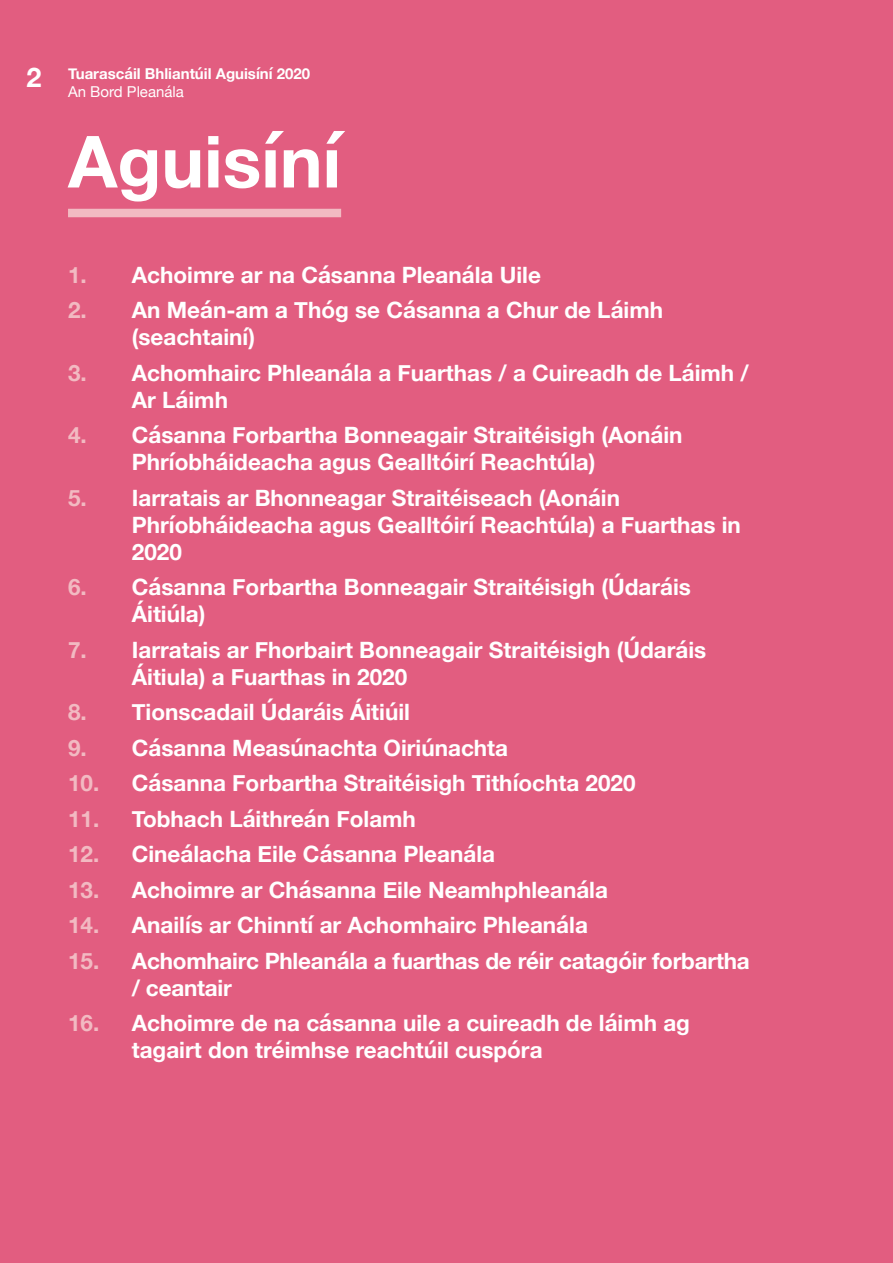
<style>
.page{position:relative;width:893px;height:1263px;background:#e25d80}
.page>*{position:absolute;margin:0;border:0;box-sizing:border-box;transform-origin:0 0}
.Section_Heading_-_Ap{font:700 72px "Helvetica Neue";color:#fff}
.t1{font:700 27px "Helvetica Neue";color:#fff}
.Section_Bullets{font:700 22.5px/27px "Helvetica Neue";color:#fff}
.t2{font:700 15px "Helvetica Neue";color:#fff}
.t3{font:15px "Helvetica Neue";color:#fff}
.s1{color:#f2bac2}
</style>
<div class="page">
<div style="left:68px;top:209px;width:273px;height:8px;background:#f2bac2"></div>
<p class="t1" style="left:27px;top:57px;width:17px">2</p>
<p class="t2" style="left:68px;top:62px;width:244px">Tuarascáil Bhliantúil Aguisíní 2020</p>
<p class="t3" style="left:68px;top:81px;width:117px">An Bord Pleanála</p>
<p class="Section_Heading_-_Ap" style="left:68px;top:105px;width:275px">Aguisíní</p>
<p class="Section_Bullets" style="left:68px;top:262px;width:474px"><span class="s1">1.</span> Achoimre ar na Cásanna Pleanála Uile</p>
<p class="Section_Bullets" style="left:132px;top:297px;width:533px;text-indent:-64px"><span class="s1">2.</span> An Meán-am a Thóg se Cásanna a Chur de Láimh (seachtainí)</p>
<p class="Section_Bullets" style="left:132px;top:360px;width:619px;text-indent:-64px"><span class="s1">3.</span> Achomhairc Phleanála a Fuarthas / a Cuireadh de Láimh /<br>Ar Láimh</p>
<p class="Section_Bullets" style="left:132px;top:422px;width:552px;text-indent:-64px"><span class="s1">4.</span> Cásanna Forbartha Bonneagair Straitéisigh (Aonáin<br>Phríobháideacha agus Gealltóirí Reachtúla)</p>
<p class="Section_Bullets" style="left:132px;top:485px;width:611px;text-indent:-64px"><span class="s1">5.</span> Iarratais ar Bhonneagar Straitéiseach (Aonáin<br>Phríobháideacha agus Gealltóirí Reachtúla) a Fuarthas in<br>2020</p>
<p class="Section_Bullets" style="left:132px;top:574px;width:561px;text-indent:-64px"><span class="s1">6.</span> Cásanna Forbartha Bonneagair Straitéisigh (Údaráis<br>Áitiúla)</p>
<p class="Section_Bullets" style="left:132px;top:637px;width:576px;text-indent:-64px"><span class="s1">7.</span> Iarratais ar Fhorbairt Bonneagair Straitéisigh (Údaráis<br>Áitiula) a Fuarthas in 2020</p>
<p class="Section_Bullets" style="left:68px;top:699px;width:343px"><span class="s1">8.</span> Tionscadail Údaráis Áitiúil</p>
<p class="Section_Bullets" style="left:68px;top:735px;width:442px"><span class="s1">9.</span> Cásanna Measúnachta Oiriúnachta</p>
<p class="Section_Bullets" style="left:68px;top:770px;width:569px"><span class="s1">10.</span> Cásanna Forbartha Straitéisigh Tithíochta 2020</p>
<p class="Section_Bullets" style="left:68px;top:806px;width:349px"><span class="s1">11.</span> Tobhach Láithreán Folamh</p>
<p class="Section_Bullets" style="left:68px;top:841px;width:428px"><span class="s1">12.</span> Cineálacha Eile Cásanna Pleanála</p>
<p class="Section_Bullets" style="left:68px;top:877px;width:541px"><span class="s1">13.</span> Achoimre ar Chásanna Eile Neamhphleanála</p>
<p class="Section_Bullets" style="left:68px;top:912px;width:521px"><span class="s1">14.</span> Anailís ar Chinntí ar Achomhairc Phleanála</p>
<p class="Section_Bullets" style="left:132px;top:948px;width:619px;text-indent:-64px"><span class="s1">15.</span> Achomhairc Phleanála a fuarthas de réir catagóir forbartha / ceantair</p>
<p class="Section_Bullets" style="left:132px;top:1010px;width:560px;text-indent:-64px"><span class="s1">16.</span> Achoimre de na cásanna uile a cuireadh de láimh ag tagairt don tréimhse reachtúil cuspóra</p>
</div>
